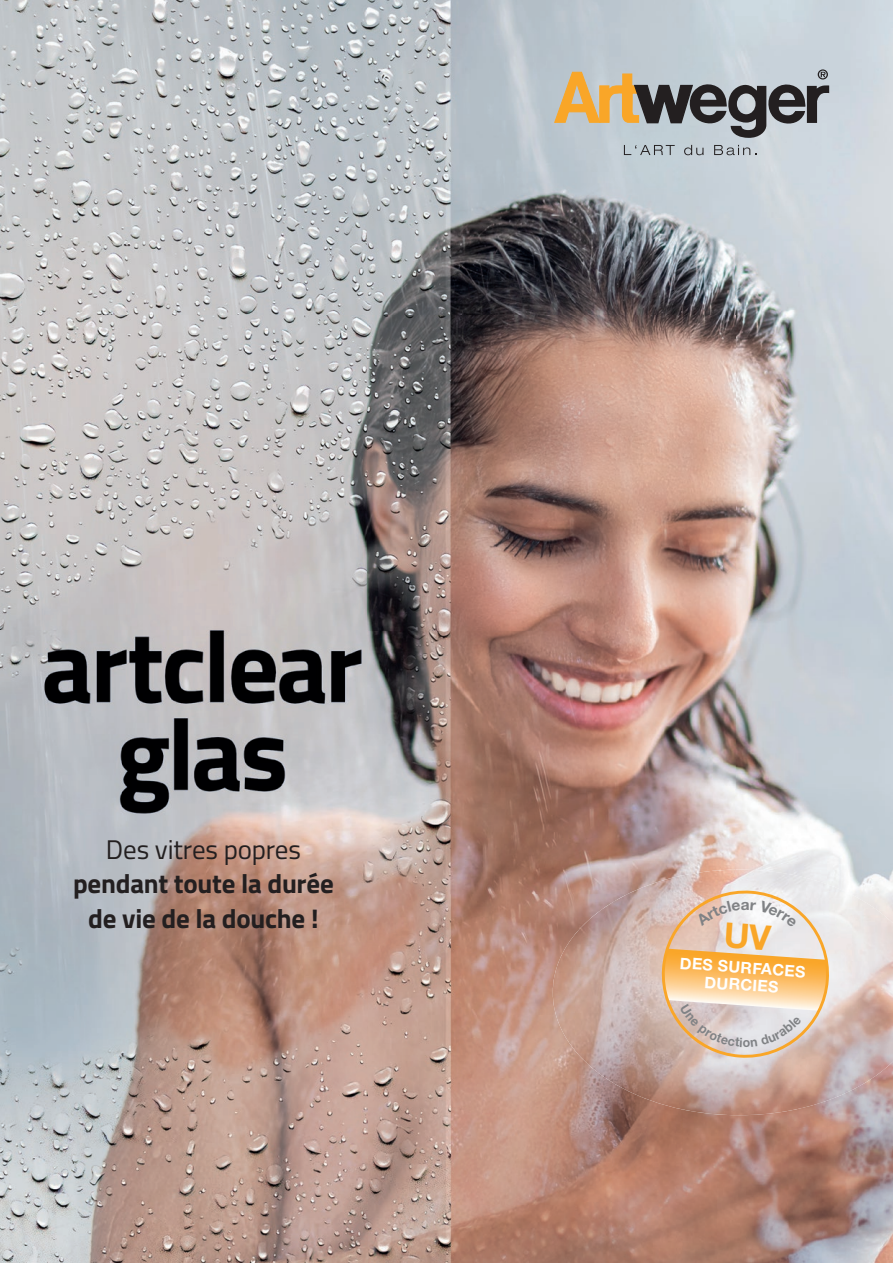
<style>
.page{position:relative;width:893px;height:1263px;background:#fff}
.page>*{position:absolute;margin:0;border:0;box-sizing:border-box;transform-origin:0 0}
.t1{font:700 27px/34.5px "Titillium";letter-spacing:-.01em;color:#231f20;text-align:center}
.t2{font:27px "Titillium";letter-spacing:-.005em;color:#231f20}
.t3{font:700 15.9px/17.4px "Helvetica Neue LT Std";color:#fff;text-align:center}
</style>
<div class="page">
<img style="left:0;top:0;width:735px;height:631px">
<img style="left:735px;top:0;width:158px;height:870px">
<img style="left:0;top:631px;width:367px;height:632px">
<img style="left:367px;top:631px;width:369px;height:263px">
<img style="left:367px;top:894px;width:210px;height:369px">
<img style="left:577px;top:1115px;width:106px;height:148px">
<img style="left:788px;top:1115px;width:105px;height:148px">
<img style="left:683px;top:1115px;width:105px;height:148px">
<svg style="left:554px;top:69px;width:275px;height:69px;background:#9f9b91"></svg>
<svg style="left:624px;top:145px;width:51px;height:10px"></svg>
<svg style="left:684px;top:145px;width:19px;height:10px"></svg>
<svg style="left:714px;top:145px;width:42px;height:10px"></svg>
<img style="left:553px;top:870px;width:340px;height:245px">
<svg style="left:660px;top:889px;width:170px;height:170px;background:#e9ceb0"></svg>
<p class="t2" style="left:106px;top:829px;width:196px">Des vitres popres</p>
<p class="t1" style="left:73px;top:865px;width:262px">pendant toute la durée de vie de la douche !</p>
<p class="t3" style="left:681px;top:954px;width:127px;rotate:4deg">DES SURFACES<br>DURCIES</p>
</div>
